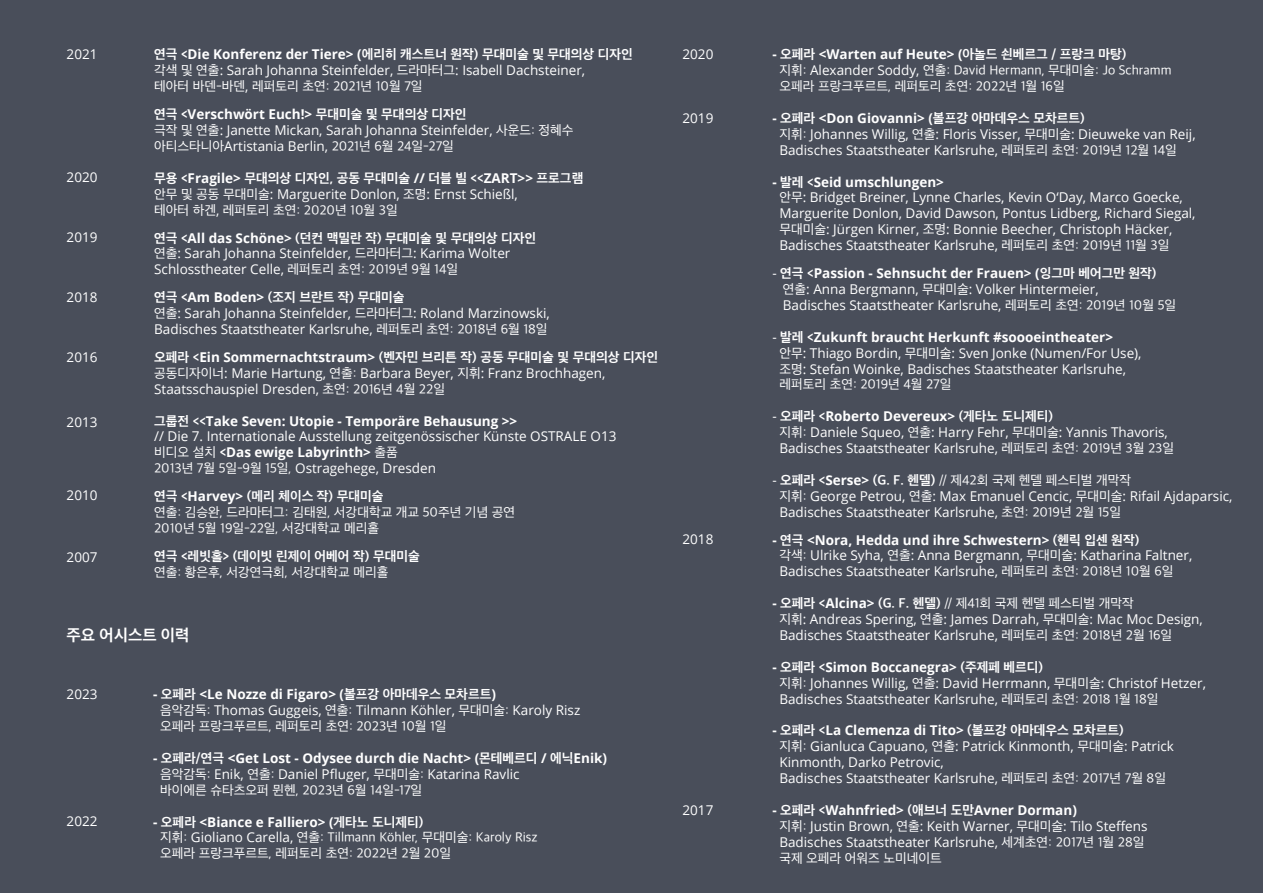
<style>
.page{position:relative;width:1263px;height:893px;background:#fff}
.page>*{position:absolute;margin:0;border:0;box-sizing:border-box;transform-origin:0 0}
.t1{font:700 16.5px "Apple SD Gothic Neo";color:#fff}
.t2{font:13.5px/15.9px "Open Sans";color:#fff}
.t3{font:13.5px/15.9px "Apple SD Gothic Neo";color:#fff}
.t4{font:700 13.5px/27.9px "Apple SD Gothic Neo";color:#fff}
.t5{font:700 13.5px/15.9px "Open Sans";color:#fff}
.s1{font-family:"Open Sans"}
.s2{font-family:"Apple SD Gothic Neo"}
.s3{font-family:"Apple SD Gothic Neo";font-weight:700}
.s4{font-weight:700}
.s5{font-weight:400}
.s6{font-family:"Open Sans";font-weight:400}
.s7{font-family:"Open Sans";font-weight:700}
.s8{font-family:"Apple SD Gothic Neo";font-weight:400}
</style>
<div class="page">
<div style="left:27px;top:0;width:1236px;height:893px;background:#494e5a"></div>
<div style="left:0;top:0;width:27px;height:893px;background:#494e5a"></div>
<p class="t2" style="left:67px;top:46px;width:32px">2021</p>
<p class="t2" style="left:67px;top:169px;width:32px">2020</p>
<p class="t2" style="left:67px;top:229px;width:32px">2019</p>
<p class="t2" style="left:67px;top:289px;width:32px">2018</p>
<p class="t2" style="left:67px;top:349px;width:32px">2016</p>
<p class="t2" style="left:67px;top:414px;width:32px">2013</p>
<p class="t2" style="left:67px;top:487px;width:32px">2010</p>
<p class="t2" style="left:67px;top:548px;width:32px">2007</p>
<p class="t4" style="left:154px;top:41px;width:480px">연극 &lt;<span class="s1">Die Konferenz der Tiere&gt; (</span>에리히 캐스트너 원작) 무대미술 및 무대의상 디자인</p>
<p class="t2" style="left:154px;top:62px;width:432px"><span class="s2">각색 및 연출</span>: Sarah Johanna Steinfelder, <span class="s2">드라마터그</span>: Isabell Dachsteiner,</p>
<p class="t3" style="left:154px;top:79px;width:270px">테아터 바덴-바덴<span class="s1">,</span> 레퍼토리 초연: 2021년 10월 7일</p>
<p class="t2" style="left:154px;top:106px;width:421px"><span class="s3">연극 &lt;</span><span class="s4">Verschwört Euch!&gt;</span> <span class="s3">무대미술 및 무대의상 디자인<br></span><span class="s2">극작 및 연출</span>: Janette Mickan, Sarah Johanna Steinfelder, <span class="s2">사운드: 정혜수</span></p>
<p class="t3" style="left:154px;top:139px;width:301px">아티스타니아<span class="s1">Artistania Berlin,</span> 2021년 6월 24일-27일</p>
<p class="t4" style="left:154px;top:165px;width:431px">무용 &lt;<span class="s1">Fragile&gt;</span> 무대의상 디자인, 공동 무대미술 <span class="s1">//</span> 더블 빌 &lt;&lt;<span class="s1">ZART&gt;&gt;</span> 프로그램</p>
<p class="t2" style="left:154px;top:185px;width:365px"><span class="s2">안무 및 공동 무대미술</span>: Marguerite Donlon, <span class="s2">조명</span>: Ernst Schießl,</p>
<p class="t4" style="left:154px;top:197px;width:383px"><span class="s5">테아터 하겐</span><span class="s6">,</span> <span class="s5">레퍼토리 초연: 2020년 10월 3일<br></span>연극 &lt;<span class="s1">All das Schöne&gt;</span> (던컨 맥밀란 작) 무대미술 및 무대의상 디자인</p>
<p class="t2" style="left:154px;top:245px;width:358px"><span class="s2">연출</span>: Sarah Johanna Steinfelder, <span class="s2">드라마터그</span>: Karima Wolter<br>Schlosstheater Celle, <span class="s2">레퍼토리 초연: 2019년 9월 14일</span></p>
<p class="t4" style="left:154px;top:284px;width:252px">연극 &lt;<span class="s1">Am Boden&gt;</span> (조지 브란트 작) 무대미술</p>
<p class="t2" style="left:154px;top:305px;width:397px"><span class="s2">연출</span>: Sarah Johanna Steinfelder, <span class="s2">드라마터그</span>: Roland Marzinowski,<br>Badisches Staatstheater Karlsruhe, <span class="s2">레퍼토리 초연: 2018년 6월 18일</span></p>
<p class="t4" style="left:154px;top:344px;width:505px">오페라 &lt;<span class="s1">Ein Sommernachtstraum&gt;</span> (벤자민 브리튼 작) 공동 무대미술 및 무대의상 디자인</p>
<p class="t2" style="left:154px;top:365px;width:453px"><span class="s2">공동디자이너</span>: Marie Hartung, <span class="s2">연출:</span> Barbara Beyer, <span class="s2">지휘</span>: Franz Brochhagen,<br>Staatsschauspiel Dresden, <span class="s2">초연: 2016년 4월 22일</span></p>
<p class="t2" style="left:154px;top:412px;width:464px"><span class="s3">그룹전 &lt;&lt;</span><span class="s4">Take Seven: Utopie - Temporäre Behausung &gt;&gt;<br></span>// Die 7. Internationale Ausstellung zeitgenössischer Künste OSTRALE O13 <span class="s2">비디오 설치</span> <span class="s3">&lt;</span><span class="s4">Das ewige Labyrinth&gt;</span> <span class="s2">출품<br>2013년 7월 5일-9월 15일,</span> Ostragehege, Dresden</p>
<p class="t3" style="left:154px;top:489px;width:363px"><span class="s4">연극 &lt;</span><span class="s7">Harvey&gt;</span> <span class="s4">(메리 체이스 작) 무대미술<br></span>연출: 김승완, 드라마터그: 김태원, 서강대학교 개교 50주년 기념 공연<br>2010년 5월 19일-22일, 서강대학교 메리홀</p>
<p class="t4" style="left:154px;top:543px;width:267px">연극 &lt;레빗홀&gt; (데이빗 린제이 어베어 작) 무대미술</p>
<p class="t3" style="left:154px;top:565px;width:236px">연출: 황은후, 서강연극회, 서강대학교 메리홀</p>
<p class="t1" style="left:67px;top:626px;width:124px">주요 어시스트 이력</p>
<p class="t2" style="left:67px;top:686px;width:32px">2023</p>
<p class="t2" style="left:67px;top:813px;width:32px">2022</p>
<p class="t2" style="left:160px;top:686px;width:422px;text-indent:-7px"><span class="s4">-</span> <span class="s3">오페라</span> <span class="s4">&lt;Le Nozze di Figaro&gt; (</span><span class="s3">볼프강 아마데우스 모차르트</span><span class="s4">)<br></span><span class="s2">음악감독:</span> Thomas Guggeis, <span class="s2">연출:</span> Tilmann Köhler, <span class="s2">무대미술:</span> Karoly Risz</p>
<p class="t3" style="left:160px;top:719px;width:288px">오페라 프랑크푸르트, 레퍼토리 초연: 2023년 10월 1일</p>
<p class="t5" style="left:160px;top:750px;width:448px;text-indent:-7px">- <span class="s2">오페라/연극</span> &lt;Get Lost - Odysee durch die Nacht&gt; (<span class="s2">몬테베르디</span> / <span class="s2">에닉</span>Enik) <span class="s8">음악감독:</span> <span class="s5">Enik,</span> <span class="s8">연출:</span> <span class="s5">Daniel Pfluger,</span> <span class="s8">무대미술:</span> <span class="s5">Katarina Ravlic</span></p>
<p class="t3" style="left:160px;top:783px;width:264px">바이에른 슈타츠오퍼 뮌헨, 2023년 6월 14일-17일</p>
<p class="t5" style="left:153px;top:813px;width:272px">- <span class="s2">오페라</span> &lt;Biance e Falliero&gt; (<span class="s2">게타노 도니제티)</span></p>
<p class="t3" style="left:160px;top:830px;width:379px">지휘: <span class="s1">Gioliano Carella,</span> 연출: Tillmann Köhler, 무대미술: Karoly Risz 오페라 프랑크푸르트, 레퍼토리 초연: 2022년 2월 20일</p>
<p class="t2" style="left:682px;top:46px;width:32px">2020</p>
<p class="t2" style="left:682px;top:110px;width:32px">2019</p>
<p class="t2" style="left:682px;top:531px;width:32px">2018</p>
<p class="t2" style="left:682px;top:802px;width:32px">2017</p>
<p class="t5" style="left:772px;top:46px;width:356px">- <span class="s2">오페라</span> &lt;Warten auf Heute&gt; (<span class="s2">아놀드 쇤베르그 / 프랑크 마탕)</span></p>
<p class="t3" style="left:779px;top:63px;width:394px">지휘: <span class="s1">Alexander Soddy,</span> 연출: David Hermann, 무대미술: Jo Schramm 오페라 프랑크푸르트, 레퍼토리 초연: 2022년 1월 16일</p>
<p class="t4" style="left:772px;top:105px;width:314px"><span class="s1">-</span> 오페라 <span class="s1">&lt;Don Giovanni&gt; (</span>볼프강 아마데우스 모차르트)</p>
<p class="t2" style="left:779px;top:126px;width:418px"><span class="s2">지휘:</span> Johannes Willig, <span class="s2">연출</span>: Floris Visser, <span class="s2">무대미술</span>: Dieuweke van Reij,<br>Badisches Staatstheater Karlsruhe, <span class="s2">레퍼토리 초연: 2019년 12월 14일</span></p>
<p class="t2" style="left:779px;top:173px;width:418px;text-indent:-7px"><span class="s4">-</span> <span class="s3">발레 &lt;</span><span class="s4">Seid umschlungen&gt;<br></span><span class="s2">안무</span>: Bridget Breiner, Lynne Charles, Kevin O‘Day, Marco Goecke, Marguerite Donlon, David Dawson, Pontus Lidberg, Richard Siegal, <span class="s2">무대미술</span>: Jürgen Kirner, <span class="s2">조명</span>: Bonnie Beecher, Christoph Häcker, Badisches Staatstheater Karlsruhe, <span class="s2">레퍼토리 초연: 2019년 11월 3일</span></p>
<p class="t2" style="left:783px;top:265px;width:395px;text-indent:-11px">- <span class="s3">연극 &lt;</span><span class="s4">Passion - Sehnsucht der Frauen&gt; (</span><span class="s3">잉그마 베어그만 원작) </span><span class="s2">연출</span>: Anna Bergmann, <span class="s2">무대미술</span>: Volker Hintermeier,<br>Badisches Staatstheater Karlsruhe, <span class="s2">레퍼토리 초연: 2019년 10월 5일</span></p>
<p class="t2" style="left:779px;top:328px;width:364px;text-indent:-7px">- <span class="s3">발레 &lt;</span><span class="s4">Zukunft braucht Herkunft #soooeintheater&gt; </span><span class="s2">안무</span>: Thiago Bordin, <span class="s2">무대미술</span>: Sven Jonke (Numen/For Use), <span class="s2">조명</span>: Stefan Woinke, Badisches Staatstheater Karlsruhe,</p>
<p class="t3" style="left:779px;top:377px;width:174px">레퍼토리 초연: 2019년 4월 27일</p>
<p class="t2" style="left:779px;top:408px;width:396px;text-indent:-7px">- <span class="s3">오페라 &lt;</span><span class="s4">Roberto Devereux&gt;</span> <span class="s3">(게타노 도니제티)<br></span><span class="s2">지휘:</span> Daniele Squeo, <span class="s2">연출</span>: Harry Fehr, <span class="s2">무대미술</span>: Yannis Thavoris,<br>Badisches Staatstheater Karlsruhe, <span class="s2">레퍼토리 초연: 2019년 3월 23일</span></p>
<p class="t3" style="left:772px;top:473px;width:360px"><span class="s1">-</span> <span class="s4">오페라 &lt;</span><span class="s7">Serse&gt;</span> <span class="s4">(G. F. 헨델)</span> // 제42회 국제 헨델 페스티벌 개막작</p>
<p class="t2" style="left:779px;top:488px;width:455px"><span class="s2">지휘:</span> George Petrou, <span class="s2">연출</span>: Max Emanuel Cencic, <span class="s2">무대미술</span>: Rifail Ajdaparsic,<br>Badisches Staatstheater Karlsruhe, <span class="s2">초연: 2019년 2월 15일</span></p>
<p class="t2" style="left:779px;top:531px;width:414px;text-indent:-7px"><span class="s4">-</span> <span class="s3">연극</span> <span class="s4">&lt;Nora, Hedda und ihre Schwestern&gt;</span> <span class="s3">(헨릭 입센 원작)<br></span><span class="s2">각색:</span> Ulrike Syha, <span class="s2">연출</span>: Anna Bergmann, <span class="s2">무대미술</span>: Katharina Faltner,<br>Badisches Staatstheater Karlsruhe, <span class="s2">레퍼토리 초연: 2018년 10월 6일</span></p>
<p class="t3" style="left:772px;top:596px;width:363px"><span class="s7">-</span> <span class="s4">오페라 &lt;</span><span class="s7">Alcina&gt;</span> <span class="s4">(G. F. 헨델)</span> // 제41회 국제 헨델 페스티벌 개막작</p>
<p class="t2" style="left:779px;top:611px;width:425px"><span class="s2">지휘</span>: Andreas Spering, <span class="s2">연출</span>: James Darrah, <span class="s2">무대미술</span>: Mac Moc Design,<br>Badisches Staatstheater Karlsruhe, <span class="s2">레퍼토리 초연: 2018년 2월 16일</span></p>
<p class="t2" style="left:779px;top:659px;width:428px;text-indent:-7px"><span class="s4">-</span> <span class="s3">오페라 &lt;</span><span class="s4">Simon Boccanegra&gt;</span> <span class="s3">(주제페 베르디)<br></span><span class="s2">지휘:</span> Johannes Willig, <span class="s2">연출</span>: David Herrmann, <span class="s2">무대미술</span>: Christof Hetzer,<br>Badisches Staatstheater Karlsruhe, <span class="s2">레퍼토리 초연: 2018 1월 18일</span></p>
<p class="t2" style="left:779px;top:722px;width:396px;text-indent:-7px"><span class="s4">-</span> <span class="s3">오페라 &lt;</span><span class="s4">La Clemenza di Tito&gt;</span> <span class="s3">(볼프강 아마데우스 모차르트)<br></span><span class="s2">지휘:</span> Gianluca Capuano, <span class="s2">연출</span>: Patrick Kinmonth, <span class="s2">무대미술</span>: Patrick Kinmonth, Darko Petrovic,<br>Badisches Staatstheater Karlsruhe, <span class="s2">레퍼토리 초연: 2017년 7월 8일</span></p>
<p class="t2" style="left:779px;top:802px;width:370px;text-indent:-7px"><span class="s4">-</span> <span class="s3">오페라 &lt;</span><span class="s4">Wahnfried&gt;</span> <span class="s3">(애브너 도만</span><span class="s4">Avner Dorman)<br></span><span class="s2">지휘:</span> Justin Brown, <span class="s2">연출</span>: Keith Warner, <span class="s2">무대미술</span>: Tilo Steffens<br>Badisches Staatstheater Karlsruhe, <span class="s2">세계초연: 2017년 1월 28일</span></p>
<p class="t3" style="left:779px;top:851px;width:164px">국제 오페라 어워즈 노미네이트</p>
</div>
